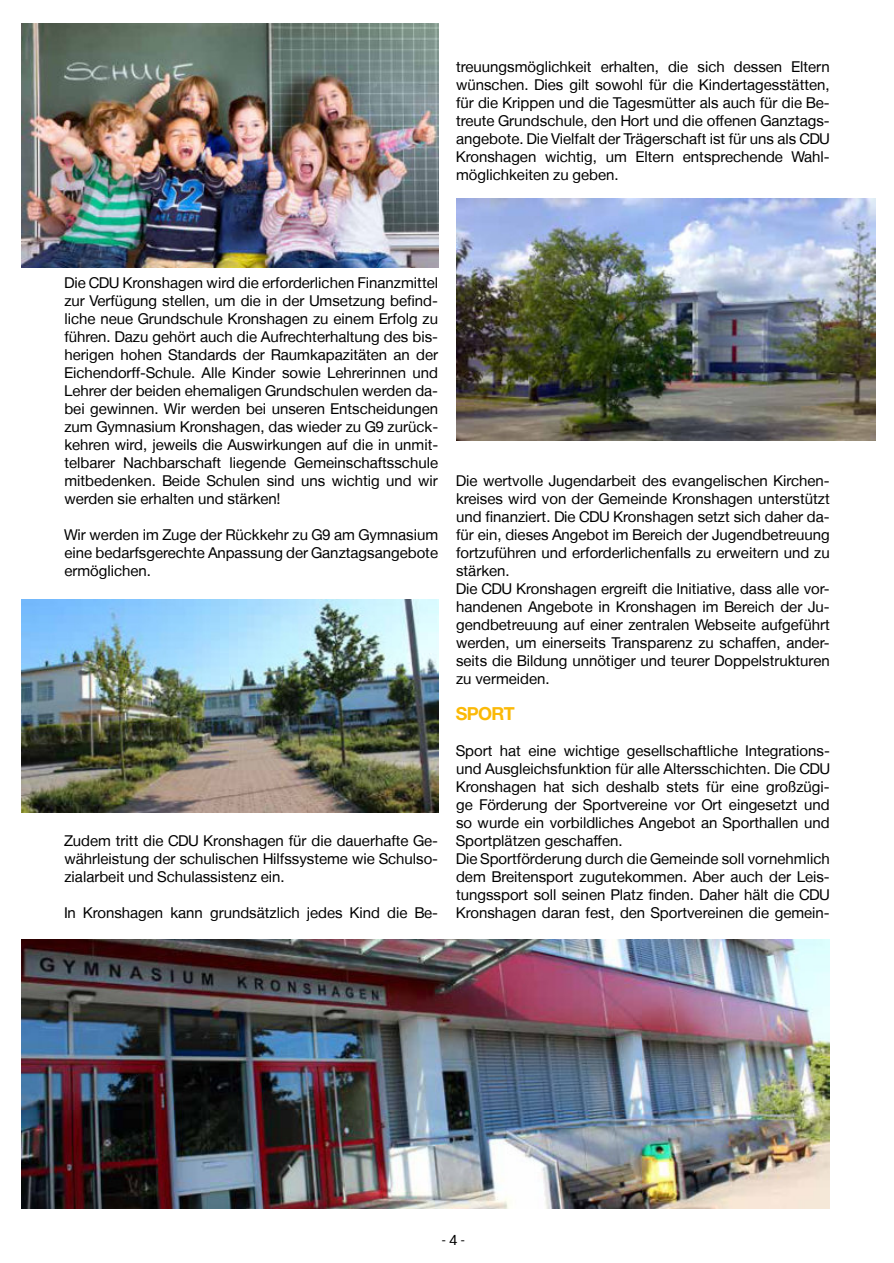
<style>
.page{position:relative;width:894px;height:1263px;background:#fff}
.page>*{position:absolute;margin:0;border:0;box-sizing:border-box;transform-origin:0 0}
.t1{font:700 18px "CDU Helvetica";color:#fbb907}
.t2{font:15px/18px "CDU Helvetica";color:#000;text-align:justify}
.t3{font:15px "CDU Kievit Tab";color:#000}
</style>
<div class="page">
<img style="left:22px;top:940px;width:808px;height:269px">
<img style="left:22px;top:600px;width:416px;height:213px">
<img style="left:22px;top:24px;width:416px;height:244px">
<img style="left:456px;top:199px;width:420px;height:241px">
<p class="t2" style="left:456px;top:59px;width:375px">treuungsmöglichkeit erhalten, die sich dessen Eltern wünschen. Dies gilt sowohl für die Kindertagesstätten, für die Krippen und die Tagesmütter als auch für die Be&shy;treute Grundschule, den Hort und die offenen Ganztags&shy;angebote. Die Vielfalt der Trägerschaft ist für uns als CDU Kronshagen wichtig, um Eltern entsprechende Wahl&shy;möglichkeiten zu geben.</p>
<p class="t2" style="left:64px;top:275px;width:375px">Die CDU Kronshagen wird die erforderlichen Finanzmittel zur Verfügung stellen, um die in der Umsetzung befind&shy;liche neue Grundschule Kronshagen zu einem Erfolg zu führen. Dazu gehört auch die Aufrechterhaltung des bis&shy;herigen hohen Standards der Raumkapazitäten an der Eichendorff-Schule. Alle Kinder sowie Lehrerinnen und Lehrer der beiden ehemaligen Grundschulen werden da&shy;bei gewinnen. Wir werden bei unseren Entscheidungen zum Gymnasium Kronshagen, das wieder zu G9 zurück&shy;kehren wird, jeweils die Auswirkungen auf die in unmit&shy;telbarer Nachbarschaft liegende Gemeinschaftsschule mitbedenken. Beide Schulen sind uns wichtig und wir werden sie erhalten und stärken!</p>
<p class="t2" style="left:64px;top:527px;width:375px">Wir werden im Zuge der Rückkehr zu G9 am Gymnasium eine bedarfsgerechte Anpassung der Ganztagsangebote ermöglichen.</p>
<p class="t2" style="left:64px;top:833px;width:375px">Zudem tritt die CDU Kronshagen für die dauerhafte Ge&shy;währleistung der schulischen Hilfssysteme wie Schulso&shy;zialarbeit und Schulassistenz ein.</p>
<p class="t2" style="left:64px;top:905px;width:375px">In Kronshagen kann grundsätzlich jedes Kind die Be-</p>
<p class="t2" style="left:456px;top:473px;width:375px;text-align:left">Die wertvolle Jugendarbeit des evangelischen Kirchen&shy;kreises wird von der Gemeinde Kronshagen unterstützt und finanziert. Die CDU Kronshagen setzt sich daher da&shy;für ein, dieses Angebot im Bereich der Jugendbetreuung fortzuführen und erforderlichenfalls zu erweitern und zu stärken.<br>Die CDU Kronshagen ergreift die Initiative, dass alle vor&shy;handenen Angebote in Kronshagen im Bereich der Ju&shy;gendbetreuung auf einer zentralen Webseite aufgeführt werden, um einerseits Transparenz zu schaffen, ander&shy;seits die Bildung unnötiger und teurer Doppelstrukturen zu vermeiden.</p>
<p class="t1" style="left:456px;top:707px;width:60px">SPORT</p>
<p class="t2" style="left:456px;top:743px;width:375px;text-align:left">Sport hat eine wichtige gesellschaftliche Integrations&shy;und Ausgleichsfunktion für alle Altersschichten. Die CDU Kronshagen hat sich deshalb stets für eine großzügi&shy;ge Förderung der Sportvereine vor Ort eingesetzt und so wurde ein vorbildliches Angebot an Sporthallen und Sportplätzen geschaffen.<br>Die Sportförderung durch die Gemeinde soll vornehmlich dem Breitensport zugutekommen. Aber auch der Leis&shy;tungssport soll seinen Platz finden. Daher hält die CDU Kronshagen daran fest, den Sportvereinen die gemein-</p>
<p class="t3" style="left:441px;top:1234px;width:25px">-4-</p>
</div>
